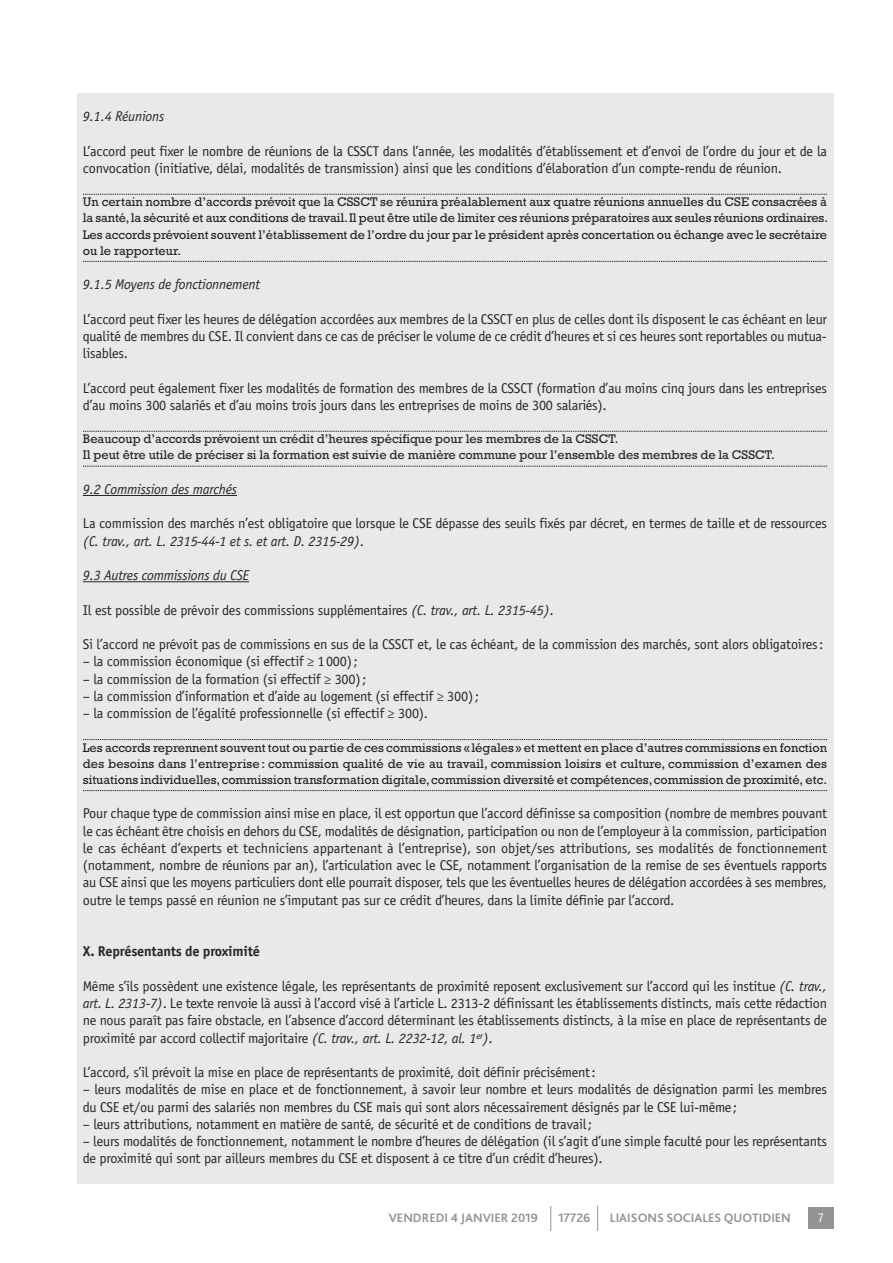
<style>
.page{position:relative;width:893px;height:1263px;background:#fff}
.page>*{position:absolute;margin:0;border:0;box-sizing:border-box;transform-origin:0 0}
.t1{font:14.25px/17.2px "Officina Sans Std";letter-spacing:-.015em;color:#272627}
.t2{font:italic 14.25px "Officina Sans Std";letter-spacing:-.015em;color:#272627}
.t3{font:700 14.25px "Officina Sans Std";letter-spacing:-.015em;color:#272627}
.t4{font:12.75px/16.2px "Rockwell Std";color:#272627;text-align:justify}
.t5{font:700 12.75px "Bliss 2";color:#939393}
.t6{font:condensed 12.75px "ITC Franklin Gothic Std";color:#fff}
.s1{font-style:italic}
</style>
<div class="page">
<div style="left:808px;top:1208px;width:25px;height:21px;background:#939393"></div>
<svg style="left:550px;top:1206px;width:1px;height:25px"></svg>
<svg style="left:597px;top:1205px;width:1px;height:26px"></svg>
<div style="left:77px;top:94px;width:756px;height:1090px;background:#e9e9e9"></div>
<svg style="left:83px;top:194px;width:744px;height:1px"></svg>
<svg style="left:83px;top:261px;width:744px;height:1px"></svg>
<svg style="left:83px;top:431px;width:744px;height:1px"></svg>
<svg style="left:83px;top:466px;width:744px;height:1px"></svg>
<hr style="left:83px;top:495px;width:154px;height:1px;background:#272627">
<hr style="left:83px;top:581px;width:166px;height:1px;background:#272627">
<svg style="left:83px;top:739px;width:744px;height:1px"></svg>
<svg style="left:83px;top:790px;width:744px;height:1px"></svg>
<p class="t2" style="left:83px;top:111px;width:83px">9.1.4 Réunions</p>
<p class="t1" style="left:83px;top:143px;width:746px">L’accord peut fixer le nombre de réunions de la CSSCT dans l’année, les modalités d’établissement et d’envoi de l’ordre du jour et de la convocation (initiative, délai, modalités de transmission) ainsi que les conditions d’élaboration d’un compte-rendu de réunion.</p>
<p class="t4" style="left:83px;top:195px;width:747px">Un certain nombre d’accords prévoit que la CSSCT se réunira préalablement aux quatre réunions annuelles du CSE consacrées à la santé,la sécurité et aux conditions de travail.Il peut être utile de limiter ces réunions préparatoires aux seules réunions ordinaires.<br>Les accords prévoient souvent l’établissement de l’ordre du jour par le président après concertation ou échange avec le secrétaire ou le rapporteur.</p>
<p class="t2" style="left:83px;top:279px;width:179px">9.1.5 Moyens de fonctionnement</p>
<p class="t1" style="left:83px;top:311px;width:746px;text-align:justify">L’accord peut fixer les heures de délégation accordées aux membres de la CSSCT en plus de celles dont ils disposent le cas échéant en leur qualité de membres du CSE. Il convient dans ce cas de préciser le volume de ce crédit d’heures et si ces heures sont reportables ou mutua&shy;lisables.</p>
<p class="t1" style="left:83px;top:380px;width:746px">L’accord peut également fixer les modalités de formation des membres de la CSSCT (formation d’au moins cinq jours dans les entreprises d’au moins 300 salariés et d’au moins trois jours dans les entreprises de moins de 300 salariés).</p>
<p class="t4" style="left:83px;top:432px;width:693px">Beaucoup d’accords prévoient un crédit d’heures spécifique pour les membres de la CSSCT.<br>Il peut être utile de préciser si la formation est suivie de manière commune pour l’ensemble des membres de la CSSCT.</p>
<p class="t2" style="left:83px;top:484px;width:156px">9.2 Commission des marchés</p>
<p class="t1" style="left:83px;top:516px;width:746px">La commission des marchés n’est obligatoire que lorsque le CSE dépasse des seuils fixés par décret, en termes de taille et de ressources <span class="s1">(C. trav., art. L. 2315-44-1 et s. et art. D. 2315-29)</span>.</p>
<p class="t2" style="left:83px;top:570px;width:168px">9.3 Autres commissions du CSE</p>
<p class="t1" style="left:83px;top:602px;width:472px">Il est possible de prévoir des commissions supplémentaires <span class="s1">(C. trav., art. L. 2315-45)</span>.</p>
<p class="t1" style="left:83px;top:637px;width:742px">Si l’accord ne prévoit pas de commissions en sus de la CSSCT et, le cas échéant, de la commission des marchés, sont alors obligatoires:</p>
<p class="t1" style="left:83px;top:654px;width:276px">– la commission économique (si effectif ≥ 1000);</p>
<p class="t1" style="left:83px;top:671px;width:285px">– la commission de la formation (si effectif ≥ 300);</p>
<p class="t1" style="left:83px;top:689px;width:397px">– la commission d’information et d’aide au logement (si effectif ≥ 300);</p>
<p class="t1" style="left:83px;top:706px;width:347px">– la commission de l’égalité professionnelle (si effectif ≥ 300).</p>
<p class="t4" style="left:83px;top:740px;width:746px">Les accords reprennent souvent tout ou partie de ces commissions « légales » et mettent en place d’autres commissions en fonction des besoins dans l’entreprise: commission qualité de vie au travail, commission loisirs et culture, commission d’examen des situations individuelles,commission transformation digitale,commission diversité et compétences,commission de proximité, etc.</p>
<p class="t1" style="left:83px;top:806px;width:746px;text-align:justify">Pour chaque type de commission ainsi mise en place, il est opportun que l’accord définisse sa composition (nombre de membres pouvant le cas échéant être choisis en dehors du CSE, modalités de désignation, participation ou non de l’employeur à la commission, participation le cas échéant d’experts et techniciens appartenant à l’entreprise), son objet/ses attributions, ses modalités de fonctionnement (notamment, nombre de réunions par an), l’articulation avec le CSE, notamment l’organisation de la remise de ses éventuels rapports au CSE ainsi que les moyens particuliers dont elle pourrait disposer, tels que les éventuelles heures de délégation accordées à ses membres, outre le temps passé en réunion ne s’imputant pas sur ce crédit d’heures, dans la limite définie par l’accord.</p>
<p class="t3" style="left:83px;top:946px;width:178px">X. Représentants de proximité</p>
<p class="t1" style="left:83px;top:978px;width:746px;text-align:justify">Même s’ils possèdent une existence légale, les représentants de proximité reposent exclusivement sur l’accord qui les institue <span class="s1">(C. trav., art. L. 2313-7)</span>. Le texte renvoie là aussi à l’accord visé à l’article L. 2313-2 définissant les établissements distincts, mais cette rédaction ne nous paraît pas faire obstacle, en l’absence d’accord déterminant les établissements distincts, à la mise en place de représentants de proximité par accord collectif majoritaire <span class="s1">(C. trav., art. L. 2232-12, al. 1</span><sup>er</sup><span class="s1">)</span>.</p>
<p class="t1" style="left:83px;top:1065px;width:514px">L’accord, s’il prévoit la mise en place de représentants de proximité, doit définir précisément:</p>
<p class="t1" style="left:83px;top:1082px;width:746px">– leurs modalités de mise en place et de fonctionnement, à savoir leur nombre et leurs modalités de désignation parmi les membres du CSE et/ou parmi des salariés non membres du CSE mais qui sont alors nécessairement désignés par le CSE lui-même;</p>
<p class="t1" style="left:83px;top:1116px;width:511px">– leurs attributions, notamment en matière de santé, de sécurité et de conditions de travail;</p>
<p class="t1" style="left:83px;top:1134px;width:746px">– leurs modalités de fonctionnement, notamment le nombre d’heures de délégation (il s’agit d’une simple faculté pour les représentants de proximité qui sont par ailleurs membres du CSE et disposent à ce titre d’un crédit d’heures).</p>
<p class="t5" style="left:389px;top:1213px;width:151px">VENDREDI 4 JANVIER 2019</p>
<p class="t5" style="left:558px;top:1213px;width:34px">17726</p>
<p class="t5" style="left:610px;top:1213px;width:182px">LIAISONS SOCIALES QUOTIDIEN</p>
<p class="t6" style="left:817px;top:1213px;width:8px">7</p>
</div>
